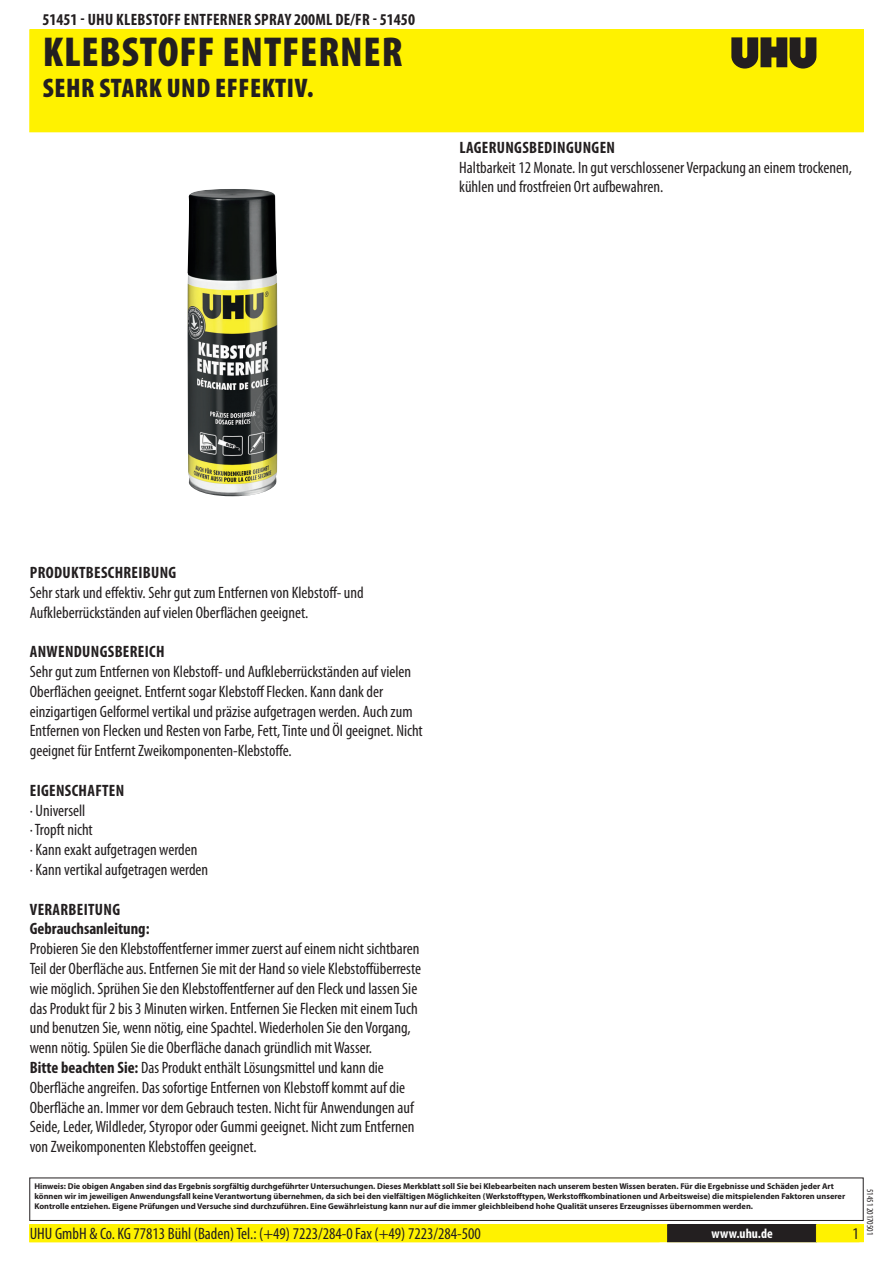
<style>
.page{position:relative;width:893px;height:1263px;background:#fff}
.page>*{position:absolute;margin:0;border:0;box-sizing:border-box;transform-origin:0 0}
.PageHeaderBlack{font:900 condensed 42px "Myriad Pro";letter-spacing:.02em;color:#231f20}
.PageSubheaderBlack{font:900 condensed 27px "Myriad Pro";letter-spacing:.02em;color:#231f20}
.Regular{font:condensed 16.5px/19.8px "Myriad Pro";color:#231f20}
.TOCItem{font:700 condensed 16.5px "Myriad Pro";letter-spacing:.02em;color:#231f20}
.ContactDataBlack{font:condensed 16.5px "Myriad Pro";color:#231f20}
.Regular-2{font:700 condensed 16.5px "Myriad Pro";color:#231f20}
.URL{font:700 condensed 13.5px "Myriad Pro";color:#fff}
.Revisie{font:condensed 9px "Myriad Pro";color:#231f20}
.Disclaimer{font:700 8.4px/10.1px "Myriad Pro";color:#231f20}
.s1{font-weight:700}
</style>
<div class="page">
<div style="left:30px;top:30px;width:833px;height:102px;background:#fff200"></div>
<svg style="left:731px;top:37px;width:85px;height:32px"></svg>
<div style="left:29px;top:1177px;width:835px;height:44px;border:1px solid #231f20"></div>
<div style="left:30px;top:1225px;width:833px;height:17px;background:#fff200"></div>
<div style="left:29px;top:1224px;width:835px;height:18px;border:1px solid #fff200"></div>
<div style="left:668px;top:1225px;width:148px;height:17px;background:#231f20"></div>
<div style="left:667px;top:1224px;width:150px;height:18px;border:1px solid #231f20"></div>
<img style="left:187px;top:189px;width:91px;height:307px">
<p class="TOCItem" style="left:43px;top:9px;width:374px">51451 - UHU KLEBSTOFF ENTFERNER SPRAY 200ML DE/FR - 51450</p>
<p class="PageHeaderBlack" style="left:43px;top:25px;width:361px">KLEBSTOFF ENTFERNER</p>
<p class="PageSubheaderBlack" style="left:43px;top:70px;width:272px">SEHR STARK UND EFFEKTIV.</p>
<p class="TOCItem" style="left:459px;top:137px;width:157px">LAGERUNGSBEDINGUNGEN</p>
<p class="Regular" style="left:459px;top:157px;width:394px">Haltbarkeit 1 2 Monate. In gut verschlossener Verpackung an einem trockenen, kühlen und frostfreien Ort aufbewahren.</p>
<p class="TOCItem" style="left:30px;top:562px;width:148px">PRODUKTBESCHREIBUNG</p>
<p class="Regular" style="left:30px;top:582px;width:335px">Sehr stark und effektiv. Sehr gut zum Entfernen von Klebstoff- und<br>Aufkleberrückständen auf vielen Oberflächen geeignet.</p>
<p class="TOCItem" style="left:30px;top:641px;width:134px">ANWENDU NGSBEREICH</p>
<p class="Regular" style="left:30px;top:661px;width:395px">Sehr gut zum Entfernen von Klebstoff- und Aufkleberrückständen auf vielen Oberflächen geeignet. Entfernt sogar Klebstoff Flecken. Kann dank der einzigartigen Gelformel vertikal und präzise aufgetragen werden. Auch zum Entfernen von Flecken und Resten von Farbe, Fett, Tinte und Öl geeignet. Nicht geeignet für Entfernt Zweikomponenten-Klebstoffe.</p>
<p class="TOCItem" style="left:30px;top:780px;width:96px">EIGENSCHAFTEN</p>
<p class="Regular" style="left:30px;top:800px;width:180px">· Universell<br>· Tropft nicht<br>· Kann exakt aufgetragen werden<br>· Kann vertikal aufgetragen werden</p>
<p class="TOCItem" style="left:30px;top:899px;width:92px">VERARBEITUNG</p>
<p class="Regular-2" style="left:30px;top:918px;width:121px">GEBRAUCHSANLEITUNG:</p>
<p class="Regular" style="left:30px;top:939px;width:393px">Probieren Sie den Klebstoffentferner immer zuerst auf einem nicht sichtbaren Teil der Oberfläche aus. Entfernen Sie mit der Hand so viele Klebstoffüberreste wie möglich. Sprühen Sie den Klebstoffentferner auf den Fleck und lassen Sie das Produkt für 2 bis 3 Minuten wirken. Entfernen Sie Flecken mit einem Tuch und benutzen Sie, wenn nötig, eine Spachtel. Wiederholen Sie den Vorgang, wenn nötig. Spülen Sie die Oberfläche danach gründlich mit Wasser.</p>
<p class="Regular" style="left:30px;top:1057px;width:386px"><span class="s1">BITTE BEACHTEN SIE:</span> Das Produkt enthält Lösungsmittel und kann die Oberfläche angreifen. Das sofortige Entfernen von Klebstoff kommt auf die Oberfläche an. Immer vor dem Gebrauch testen. Nicht für Anwendungen auf Seide, Leder, Wildleder, Styropor oder Gummi geeignet. Nicht zum Entfernen von Zweikomponenten Klebstoffen geeignet.</p>
<p class="Disclaimer" style="left:34px;top:1181px;width:812px">Hinweis: Die obigen Angaben sind das Ergebnis sorgfältig durchgeführter Untersuchungen. Dieses Merkblatt soll Sie bei Klebearbeiten nach unserem besten Wissen beraten. Für die Ergebnisse und Schäden jeder Art können wir im jeweiligen Anwendungsfall keine Verantwortung übernehmen, da sich bei den vielfältigen Möglichkeiten (Werkstofftypen, Werkstoffkombinationen und Arbeitsweise) die mitspielenden Faktoren unserer<br>Kontrolle entziehen. Eigene Prüfungen und Versuche sind durchzuführen. Eine Gewährleistung kann nur auf die immer gleichbleibend hohe Qualität unseres Erzeugnisses übernommen werden.</p>
<p class="ContactDataBlack" style="left:30px;top:1224px;width:453px">UHU GmbH &amp; Co. KG 7781 3 Bühl (Baden) Tel.: (+49) 7223/284-0 Fax (+49) 7223/284-500</p>
<p class="URL" style="left:711px;top:1225px;width:63px">WWW.UHU.DE</p>
<p class="Revisie" style="left:875px;top:1189px;width:46px;rotate:90deg">51 451 201 70501</p>
</div>
